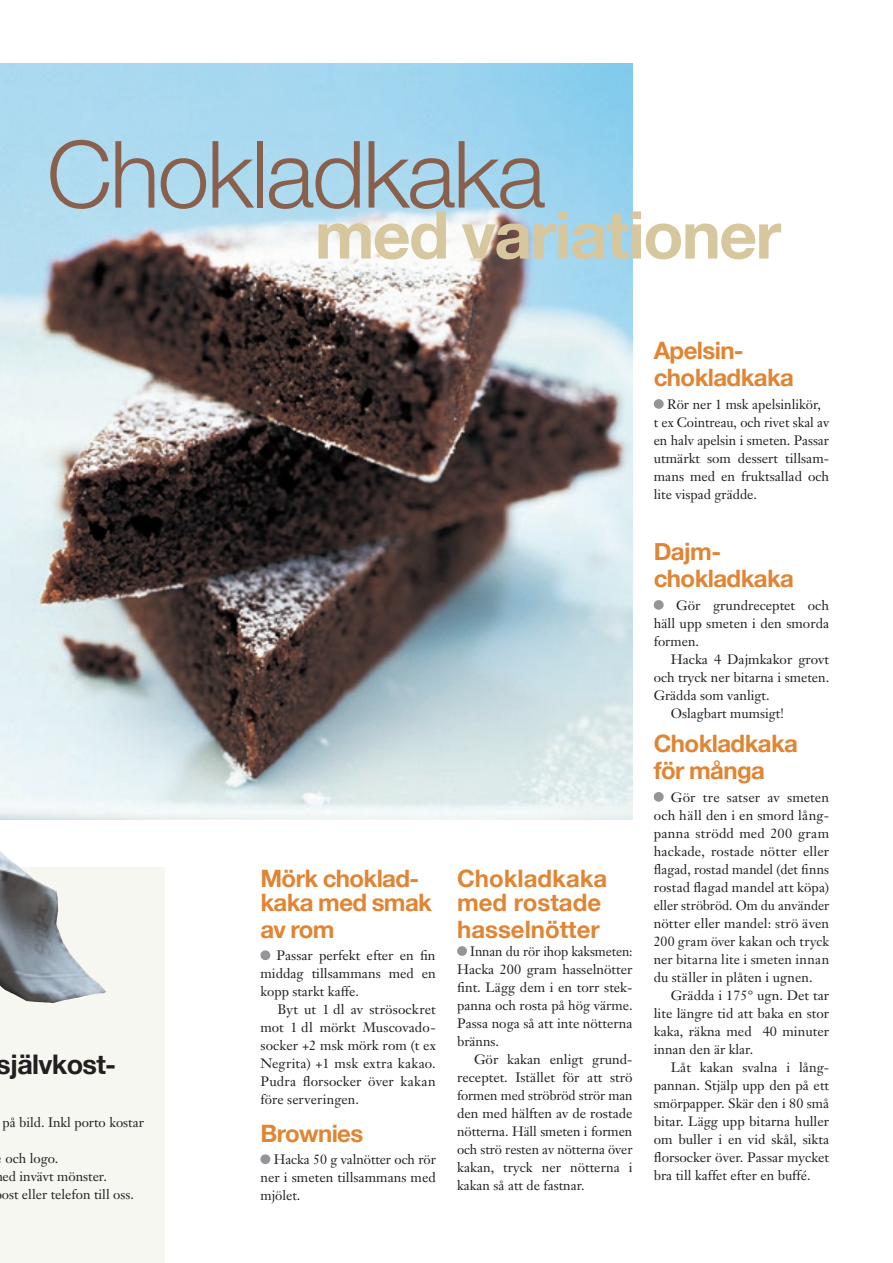
<style>
.page{position:relative;width:893px;height:1263px;background:#fff}
.page>*{position:absolute;margin:0;border:0;box-sizing:border-box;transform-origin:0 0}
.t1{font:300 93px "Helvetica Neue";letter-spacing:-.025em;color:#89604c}
.t2{font:700 66px "Helvetica Neue";letter-spacing:-.025em;color:#d7c79e}
.t3{font:700 27px "Helvetica Neue";letter-spacing:-.025em;color:#231f20}
.t4{font:700 24px/27px "Helvetica Neue";letter-spacing:-.025em;color:#e08534}
.t5{font:700 24px/24px "Helvetica Neue";color:#e08534}
.t6{font:13.5px/18px "Janson Text";color:#231f20;text-align:justify}
</style>
<div class="page">
<img style="left:0;top:64px;width:632px;height:755px">
<div style="left:0;top:867px;width:164px;height:396px;background:#f7f7f1"></div>
<img style="left:47px;top:890px;width:59px;height:113px">
<svg style="left:260px;top:950px;width:10px;height:10px"></svg>
<svg style="left:260px;top:1154px;width:10px;height:10px"></svg>
<svg style="left:457px;top:946px;width:10px;height:10px"></svg>
<svg style="left:654px;top:399px;width:10px;height:10px"></svg>
<svg style="left:654px;top:600px;width:10px;height:10px"></svg>
<svg style="left:654px;top:792px;width:10px;height:10px"></svg>
<h1 class="t1" style="left:47px;top:118px;width:500px">Chokladkaka</h1>
<h2 class="t2" style="left:315px;top:194px;width:468px">med variationer</h2>
<h3 class="t3" style="left:-3px;top:1047px;width:121px">självkost-</h3>
<p class="t6" style="left:3px;top:1113px;width:143px">på bild. Inkl porto kostar</p>
<p class="t6" style="left:2px;top:1149px;width:134px;text-align:left">och logo.<br>ed invävt mönster.<br>ost eller telefon till oss.</p>
<h3 class="t4" style="left:260px;top:865px;width:173px;line-height:24px">Mörk choklad&shy;kaka med smak</h3>
<h3 class="t4" style="left:260px;top:915px;width:76px">av rom</h3>
<p class="t6" style="left:260px;top:946px;width:177px;text-indent:16px">Passar perfekt efter en fin middag tillsammans med en kopp starkt kaffe.</p>
<p class="t6" style="left:260px;top:1000px;width:177px;text-indent:17px">Byt ut 1 dl av strösockret mot 1 dl mörkt Muscovado&shy;socker +2 msk mörk rom (t ex Negrita) +1 msk extra kakao.<br>Pudra florsocker över kakan före serveringen.</p>
<h3 class="t4" style="left:260px;top:1119px;width:104px">Brownies</h3>
<p class="t6" style="left:260px;top:1150px;width:177px;text-indent:13px">Hacka 50 g valnötter och rör ner i smeten tillsammans med mjölet.</p>
<h3 class="t5" style="left:457px;top:865px;width:152px">Chokladkaka med rostade</h3>
<h3 class="t5" style="left:457px;top:916px;width:144px">hasselnötter</h3>
<p class="t6" style="left:457px;top:942px;width:177px;text-indent:13px">Innan du rör ihop kaksmeten:<br>Hacka 200 gram hasselnötter fint. Lägg dem i en torr stek&shy;panna och rosta på hög värme.<br>Passa noga så att inte nötterna bränns.</p>
<p class="t6" style="left:457px;top:1050px;width:177px;text-indent:17px">Gör kakan enligt grund&shy;receptet. Istället för att strö formen med ströbröd strör man den med hälften av de rostade nötterna. Häll smeten i formen och strö resten av nötterna över kakan, tryck ner nötterna i kakan så att de fastnar.</p>
<h3 class="t4" style="left:654px;top:337px;width:142px">Apelsin&shy;chokladkaka</h3>
<p class="t6" style="left:654px;top:395px;width:177px;text-align:left;text-indent:13px">Rör ner 1 msk apelsinlikör,<br>t ex Cointreau, och rivet skal av en halv apelsin i smeten. Passar utmärkt som dessert tillsam&shy;mans med en fruktsallad och lite vispad grädde.</p>
<h3 class="t4" style="left:654px;top:538px;width:142px">Dajm&shy;chokladkaka</h3>
<p class="t6" style="left:654px;top:596px;width:177px;text-indent:22px">Gör grundreceptet och häll upp smeten i den smorda formen.</p>
<p class="t6" style="left:671px;top:650px;width:160px">Hacka 4 Dajmkakor grovt</p>
<p class="t6" style="left:654px;top:668px;width:177px">och tryck ner bitarna i smeten.</p>
<p class="t6" style="left:654px;top:686px;width:117px">Grädda som vanligt.</p>
<p class="t6" style="left:671px;top:704px;width:115px">Oslagbart mumsigt!</p>
<h3 class="t4" style="left:654px;top:730px;width:146px">Chokladkaka för många</h3>
<p class="t6" style="left:654px;top:788px;width:177px;text-indent:17px">Gör tre satser av smeten och häll den i en smord lång&shy;panna strödd med 200 gram hackade, rostade nötter eller flagad, rostad mandel (det finns rostad flagad mandel att köpa) eller ströbröd. Om du använder nötter eller mandel: strö även 200 gram över kakan och tryck ner bitarna lite i smeten innan du ställer in plåten i ugnen.</p>
<p class="t6" style="left:654px;top:986px;width:177px;text-indent:17px">Grädda i 175° ugn. Det tar lite längre tid att baka en stor kaka, räkna med 40 minuter innan den är klar.</p>
<p class="t6" style="left:654px;top:1058px;width:177px;text-indent:17px">Låt kakan svalna i lång&shy;pannan. Stjälp upp den på ett smörpapper. Skär den i 80 små bitar. Lägg upp bitarna huller om buller i en vid skål, sikta florsocker över. Passar mycket bra till kaffet efter en buffé.</p>
</div>
